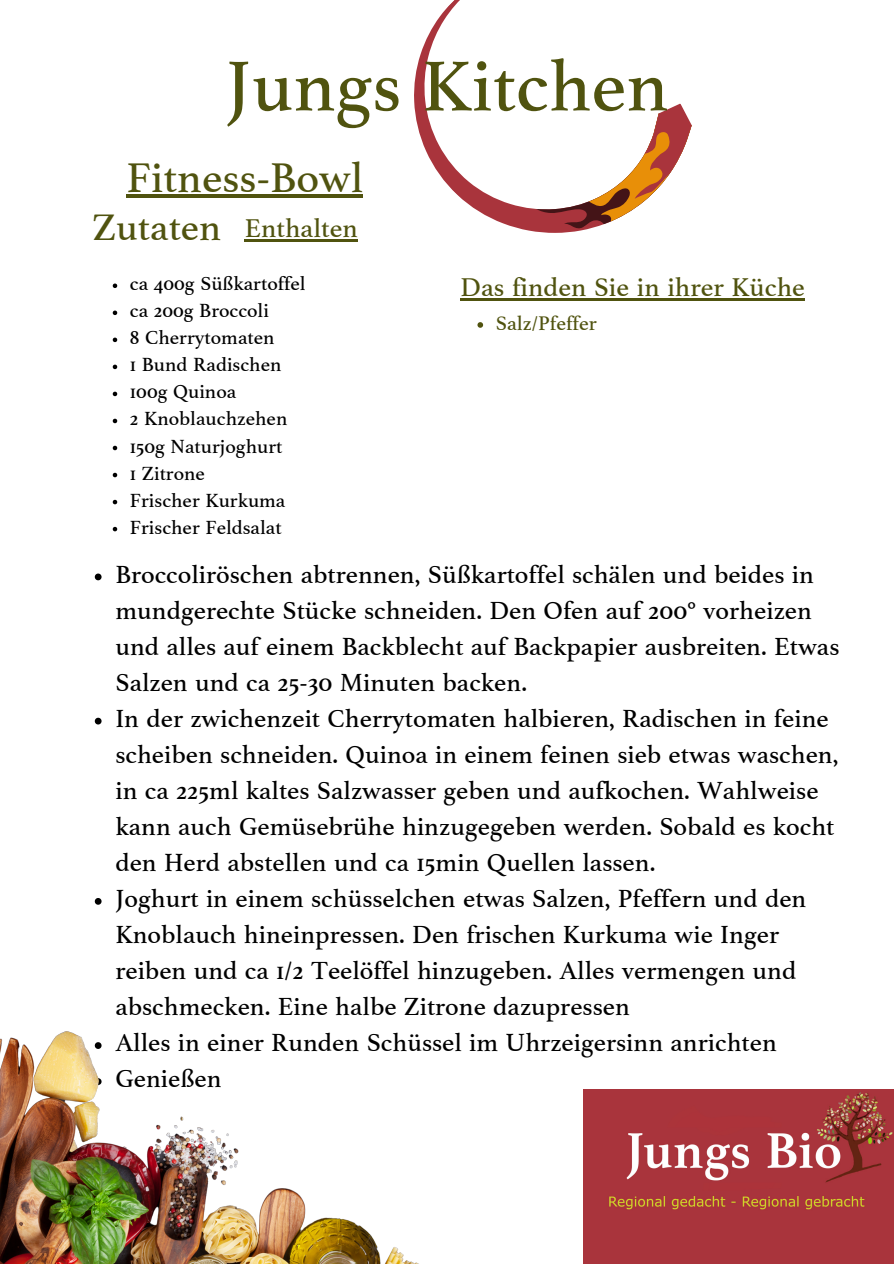
<style>
.page{position:relative;width:894px;height:1264px;background:#fff}
.page>*{position:absolute;margin:0;border:0;box-sizing:border-box;transform-origin:0 0}
.t1{font:74.25px "Athelas Arabic";color:#50530f}
.t2{font:43.5px "Athelas Arabic";color:#50530f}
.t3{font:38.85px "Athelas Arabic";color:#50530f}
.t4{font:27px "Athelas Arabic";color:#50530f}
.t5{font:25.95px/36px "Athelas Arabic";color:#000}
.t6{font:20.7px "Athelas Arabic";color:#50530f}
.t7{font:19.95px "Athelas Arabic";color:#000}
</style>
<div class="page">
<svg style="left:357px;top:0;width:179px;height:242px"></svg>
<svg style="left:536px;top:103px;width:156px;height:130px"></svg>
<img style="left:583px;top:1089px;width:310px;height:174px">
<svg style="left:113px;top:283px;width:4px;height:5px"></svg>
<svg style="left:113px;top:310px;width:4px;height:5px"></svg>
<svg style="left:113px;top:337px;width:4px;height:5px"></svg>
<svg style="left:113px;top:364px;width:4px;height:5px"></svg>
<svg style="left:113px;top:391px;width:4px;height:5px"></svg>
<svg style="left:113px;top:419px;width:4px;height:4px"></svg>
<svg style="left:113px;top:446px;width:4px;height:4px"></svg>
<svg style="left:113px;top:473px;width:4px;height:4px"></svg>
<svg style="left:113px;top:500px;width:4px;height:4px"></svg>
<svg style="left:113px;top:527px;width:4px;height:4px"></svg>
<hr style="left:245px;top:239px;width:113px;height:2px;background:#50530f">
<hr style="left:460px;top:298px;width:344px;height:3px;background:#50530f">
<hr style="left:126px;top:194px;width:237px;height:4px;background:#50530f">
<svg style="left:477px;top:322px;width:6px;height:6px"></svg>
<svg style="left:95px;top:573px;width:6px;height:7px"></svg>
<svg style="left:95px;top:717px;width:6px;height:7px"></svg>
<svg style="left:95px;top:898px;width:6px;height:6px"></svg>
<img style="left:0;top:1031px;width:417px;height:232px">
<p class="t1" style="left:225px;top:55px;width:444px">Jungs Kitchen</p>
<p class="t2" style="left:126px;top:160px;width:238px">Fitness-Bowl</p>
<p class="t3" style="left:92px;top:211px;width:130px">Zutaten</p>
<p class="t7" style="left:130px;top:275px;width:177px">ca 400g Süßkartoffel</p>
<p class="t7" style="left:130px;top:302px;width:141px">ca 200g Broccoli</p>
<p class="t7" style="left:130px;top:329px;width:146px">8 Cherrytomaten</p>
<p class="t7" style="left:130px;top:356px;width:153px">1 Bund Radischen</p>
<p class="t7" style="left:130px;top:383px;width:108px">100g Quinoa</p>
<p class="t7" style="left:130px;top:410px;width:159px">2 Knoblauchzehen</p>
<p class="t7" style="left:130px;top:438px;width:154px">150g Naturjoghurt</p>
<p class="t7" style="left:130px;top:465px;width:77px">1 Zitrone</p>
<p class="t7" style="left:130px;top:492px;width:157px">Frischer Kurkuma</p>
<p class="t7" style="left:130px;top:519px;width:153px">Frischer Feldsalat</p>
<p class="t4" style="left:245px;top:217px;width:114px">Enthalten</p>
<p class="t4" style="left:460px;top:276px;width:346px">Das finden Sie in ihrer Küche</p>
<p class="t6" style="left:495px;top:315px;width:103px">Salz/Pfeffer</p>
<p class="t5" style="left:115px;top:558px;width:725px">Broccoliröschen abtrennen, Süßkartoffel schälen und beides in mundgerechte Stücke schneiden. Den Ofen auf 200° vorheizen und alles auf einem Backblecht auf Backpapier ausbreiten. Etwas Salzen und ca 25-30 Minuten backen.</p>
<p class="t5" style="left:115px;top:702px;width:724px">In der zwichenzeit Cherrytomaten halbieren, Radischen in feine scheiben schneiden. Quinoa in einem feinen sieb etwas waschen, in ca 225ml kaltes Salzwasser geben und aufkochen. Wahlweise kann auch Gemüsebrühe hinzugegeben werden. Sobald es kocht den Herd abstellen und ca 15min Quellen lassen.</p>
<p class="t5" style="left:115px;top:882px;width:692px">Joghurt in einem schüsselchen etwas Salzen, Pfeffern und den Knoblauch hineinpressen. Den frischen Kurkuma wie Inger reiben und ca 1/2 Teelöffel hinzugeben. Alles vermengen und abschmecken. Eine halbe Zitrone dazupressen</p>
<p class="t5" style="left:115px;top:1026px;width:662px">Alles in einer Runden Schüssel im Uhrzeigersinn anrichten</p>
<p class="t5" style="left:115px;top:1062px;width:108px">Genießen</p>
</div>
